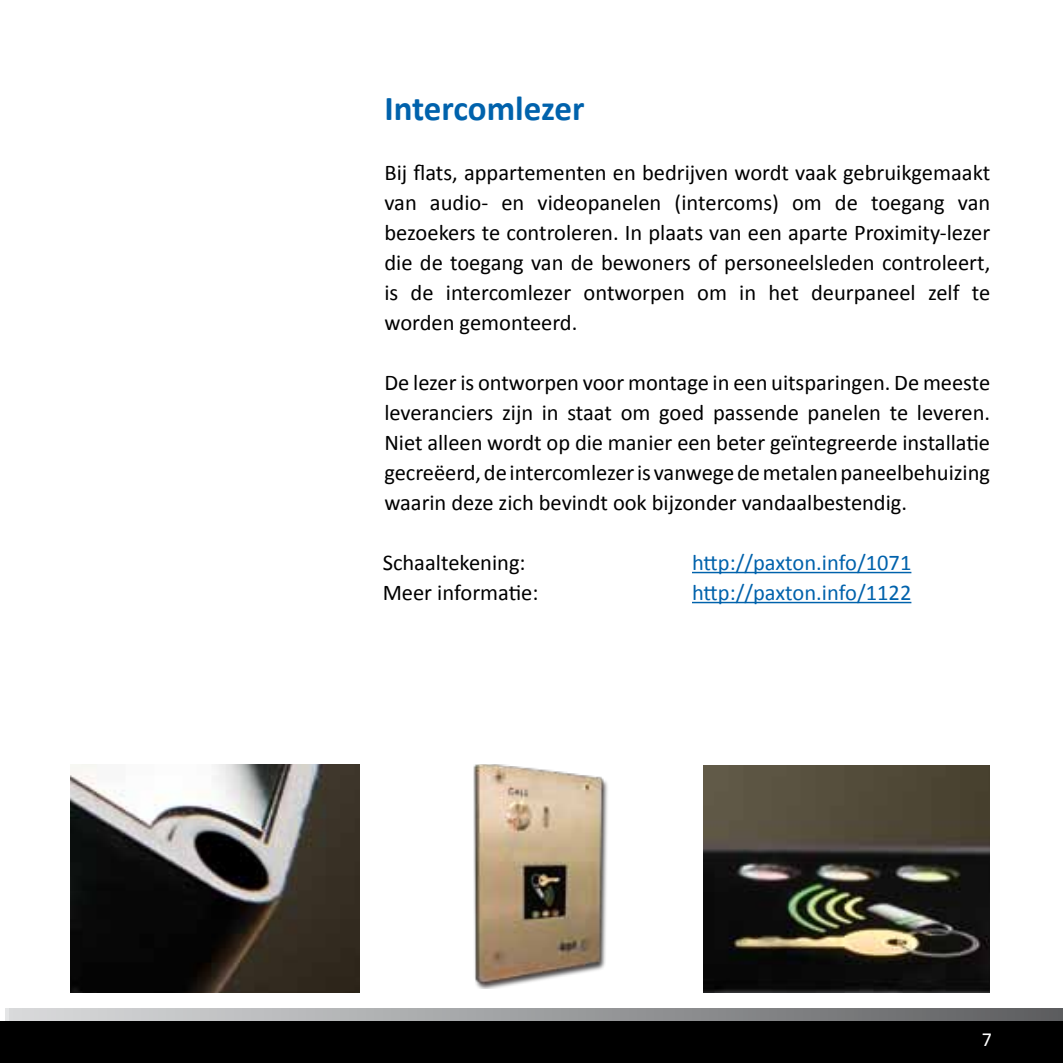
<style>
.page{position:relative;width:1063px;height:1063px;background:#fff}
.page>*{position:absolute;margin:0;border:0;box-sizing:border-box;transform-origin:0 0}
.t1{font:700 35px "Calibri";color:#0062ac}
.t2{font:22.5px/30px "Calibri";color:#000;text-align:justify}
.t3{font:22.5px/30px "Calibri";color:#0062ac}
.t4{font:20px "Calibri";color:#fff}
</style>
<div class="page">
<img style="left:71px;top:764px;width:289px;height:228px">
<img style="left:473px;top:764px;width:135px;height:225px">
<img style="left:703px;top:766px;width:287px;height:226px">
<hr style="left:692px;top:572px;width:219px;height:1px;background:#0062ac">
<hr style="left:692px;top:602px;width:219px;height:1px;background:#0062ac">
<svg style="left:0;top:1009px;width:1063px;height:13px;background:#919293"></svg>
<div style="left:0;top:1022px;width:1063px;height:41px;background:#000"></div>
<h1 class="t1" style="left:384px;top:86px;width:201px">Intercomlezer</h1>
<p class="t2" style="left:384px;top:158px;width:607px">Bij flats, appartementen en bedrijven wordt vaak gebruikgemaakt van audio- en videopanelen (intercoms) om de toegang van bezoekers te controleren. In plaats van een aparte Proximity-lezer die de toegang van de bewoners of personeelsleden controleert, is de intercomlezer ontworpen om in het deurpaneel zelf te worden gemonteerd.</p>
<p class="t2" style="left:384px;top:368px;width:607px">De lezer is ontworpen voor montage in een uitsparingen. De meeste leveranciers zijn in staat om goed passende panelen te leveren.<br>Niet alleen wordt op die manier een beter geïntegreerde installatie gecreëerd, de intercomlezer is vanwege de metalen paneelbehuizing waarin deze zich bevindt ook bijzonder vandaalbestendig.</p>
<p class="t2" style="left:383px;top:548px;width:157px">Schaaltekening:<br>Meer informatie:</p>
<p class="t3" style="left:692px;top:548px;width:221px">http://paxton.info/1071 http://paxton.info/1122</p>
<p class="t4" style="left:982px;top:1026px;width:12px">7</p>
</div>
